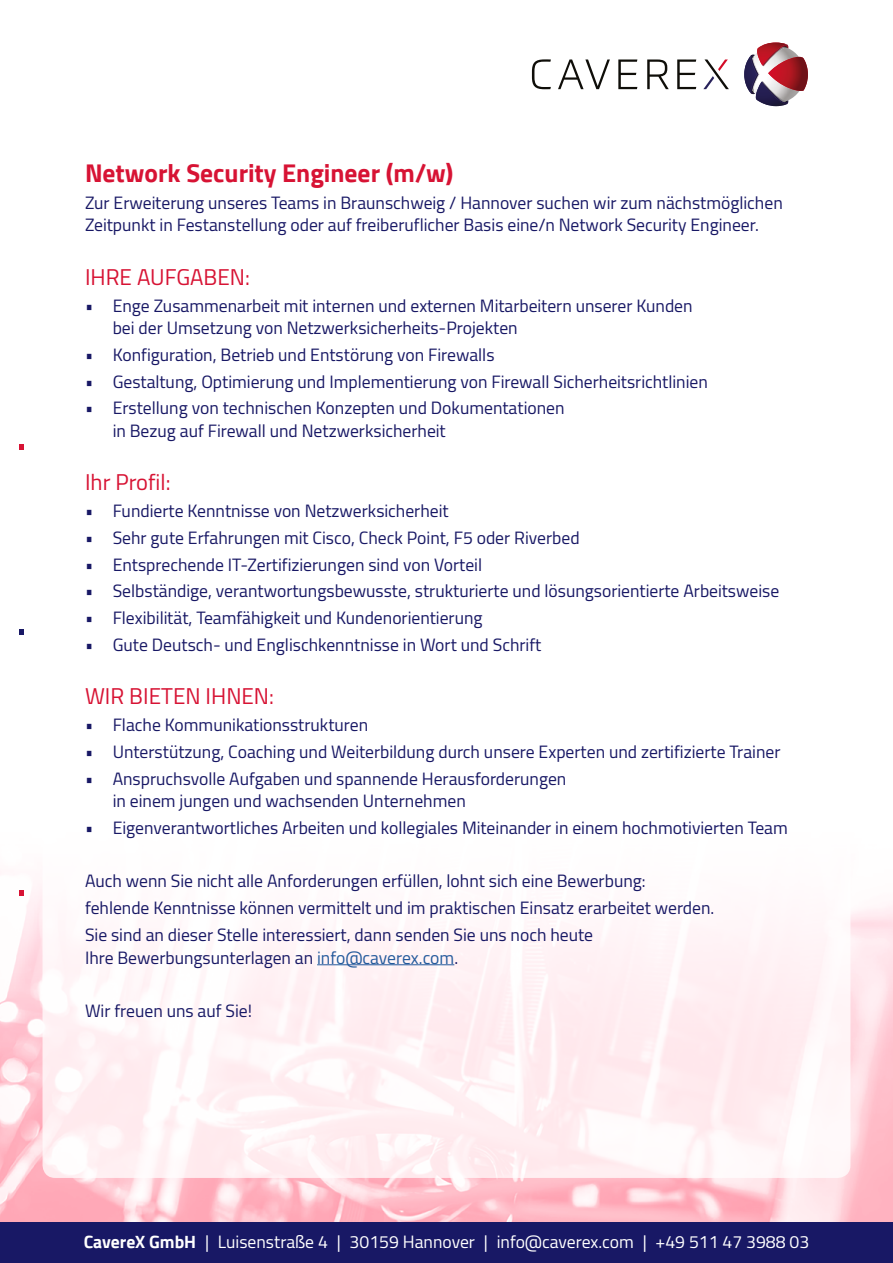
<style>
.page{position:relative;width:893px;height:1263px;background:#fff}
.page>*{position:absolute;margin:0;border:0;box-sizing:border-box;transform-origin:0 0}
.t1{font:700 25.5px "Cairo";color:#d71334}
.t2{font:22.5px "Cairo";color:#d71334}
.t3{font:17.7px/22.5px "Cairo";color:#181865}
.t4{font:17.7px "Cairo";color:#fff}
.s1{color:#245a9c}
.s2{font-weight:700}
</style>
<div class="page">
<img style="left:0;top:42px;width:893px;height:1180px">
<div style="left:43px;top:149px;width:807px;height:1029px;background:#fff;border-radius:13px"></div>
<svg style="left:19px;top:629px;width:5px;height:5px"></svg>
<div style="left:0;top:1222px;width:893px;height:41px;background:#181865"></div>
<svg style="left:19px;top:444px;width:5px;height:5px"></svg>
<svg style="left:19px;top:890px;width:5px;height:5px"></svg>
<svg style="left:744px;top:43px;width:64px;height:63px"></svg>
<img style="left:756px;top:82px;width:30px;height:24px">
<svg style="left:532px;top:59px;width:19px;height:30px"></svg>
<svg style="left:558px;top:59px;width:52px;height:30px"></svg>
<svg style="left:618px;top:59px;width:19px;height:30px"></svg>
<svg style="left:647px;top:59px;width:22px;height:30px"></svg>
<svg style="left:677px;top:59px;width:19px;height:30px"></svg>
<svg style="left:703px;top:59px;width:26px;height:30px"></svg>
<hr style="left:317px;top:964px;width:137px;height:1px;background:#245a9c">
<h1 class="t1" style="left:85px;top:158px;width:370px">Network Security Engineer (m/w)</h1>
<p class="t3" style="left:85px;top:191px;width:699px">Zur Erweiterung unseres Teams in Braunschweig / Hannover suchen wir zum nächstmöglichen<br>Zeitpunkt in Festanstellung oder auf freiberuflicher Basis eine/n Network Security Engineer.</p>
<p class="t2" style="left:85px;top:258px;width:166px">IHRE AUFGABEN:</p>
<p class="t3" style="left:113px;top:294px;width:581px;text-indent:-28px">• Enge Zusammenarbeit mit internen und externen Mitarbeitern unserer Kunden bei der Umsetzung von Netzwerksicherheits-Projekten</p>
<p class="t3" style="left:85px;top:343px;width:411px">• Konfiguration, Betrieb und Entstörung von Firewalls</p>
<p class="t3" style="left:85px;top:370px;width:624px">• Gestaltung, Optimierung und Implementierung von Firewall Sicherheitsrichtlinien</p>
<p class="t3" style="left:113px;top:397px;width:453px;text-indent:-28px">• Erstellung von technischen Konzepten und Dokumentationen in Bezug auf Firewall und Netzwerksicherheit</p>
<p class="t2" style="left:85px;top:464px;width:87px">Ihr Profil:</p>
<p class="t3" style="left:85px;top:499px;width:365px">• Fundierte Kenntnisse von Netzwerksicherheit</p>
<p class="t3" style="left:85px;top:526px;width:496px">• Sehr gute Erfahrungen mit Cisco, Check Point, F5 oder Riverbed</p>
<p class="t3" style="left:85px;top:553px;width:399px">• Entsprechende IT-Zertifizierungen sind von Vorteil</p>
<p class="t3" style="left:85px;top:580px;width:696px">• Selbständige, verantwortungsbewusste, strukturierte und lösungsorientierte Arbeitsweise</p>
<p class="t3" style="left:85px;top:606px;width:399px">• Flexibilität, Teamfähigkeit und Kundenorientierung</p>
<p class="t3" style="left:85px;top:633px;width:458px">• Gute Deutsch- und Englischkenntnisse in Wort und Schrift</p>
<p class="t2" style="left:85px;top:678px;width:191px">WIR BIETEN IHNEN:</p>
<p class="t3" style="left:85px;top:713px;width:285px">• Flache Kommunikationsstrukturen</p>
<p class="t3" style="left:85px;top:740px;width:697px">• Unterstützung, Coaching und Weiterbildung durch unsere Experten und zertifizierte Trainer</p>
<p class="t3" style="left:113px;top:767px;width:455px;text-indent:-28px">• Anspruchsvolle Aufgaben und spannende Herausforderungen in einem jungen und wachsenden Unternehmen</p>
<p class="t3" style="left:85px;top:816px;width:704px">• Eigenverantwortliches Arbeiten und kollegiales Miteinander in einem hochmotivierten Team</p>
<p class="t3" style="left:85px;top:868px;width:631px;line-height:26.7px">Auch wenn Sie nicht alle Anforderungen erfüllen, lohnt sich eine Bewerbung: fehlende Kenntnisse können vermittelt und im praktischen Einsatz erarbeitet werden.<br>Sie sind an dieser Stelle interessiert, dann senden Sie uns noch heute</p>
<p class="t3" style="left:85px;top:946px;width:375px">Ihre Bewerbungsunterlagen an <span class="s1">info@caverex.com</span>.</p>
<p class="t3" style="left:85px;top:999px;width:169px">Wir freuen uns auf Sie!</p>
<p class="t4" style="left:84px;top:1227px;width:727px"><span class="s2">CavereX GmbH</span> | Luisenstraße 4 | 30159 Hannover | info@caverex.com | +49 511 47 3988 03</p>
</div>
